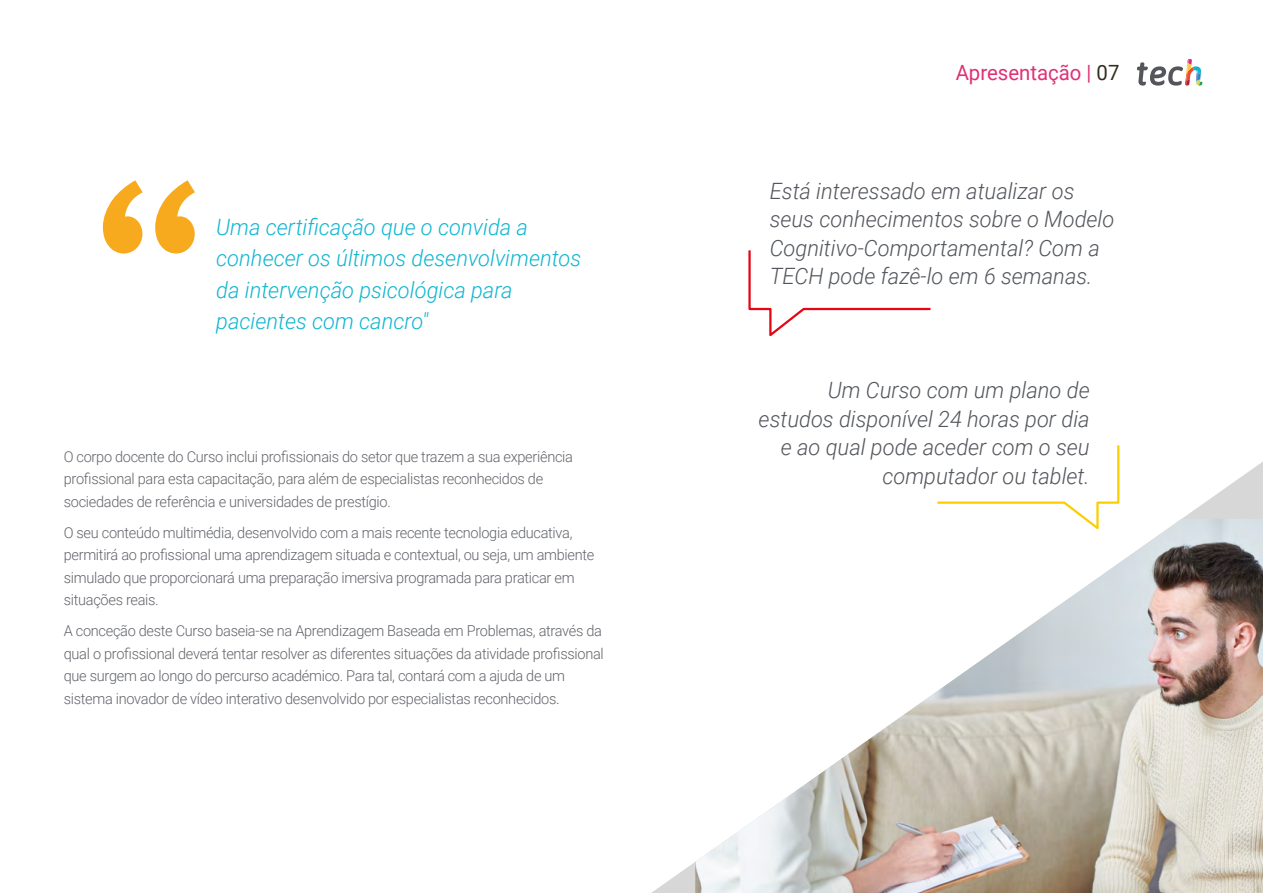
<style>
.page{position:relative;width:1263px;height:893px;background:#fff}
.page>*{position:absolute;margin:0;border:0;box-sizing:border-box;transform-origin:0 0}
.t1{font:italic 300 22.5px/28.5px "Roboto";color:#52555b}
.t2{font:italic 300 22.5px/31.5px "Roboto";color:#0fb6cf}
.t3{font:21px "Roboto";color:#df3174}
.t4{font:300 15px/22.5px "Roboto";letter-spacing:-.02em;color:#61646a}
.s1{color:#312e20}
</style>
<div class="page">
<svg style="left:651px;top:462px;width:612px;height:431px"></svg>
<img style="left:695px;top:519px;width:568px;height:374px">
<svg style="left:103px;top:180px;width:92px;height:74px"></svg>
<svg style="left:748px;top:250px;width:183px;height:87px"></svg>
<svg style="left:935px;top:445px;width:185px;height:88px"></svg>
<svg style="left:1137px;top:59px;width:65px;height:27px"></svg>
<h1 class="t2" style="left:216px;top:210px;width:367px">Uma certificação que o convida a conhecer os últimos desenvolvimentos da intervenção psicológica para pacientes com cancro"</h1>
<p class="t4" style="left:64px;top:445px;width:511px">O corpo docente do Curso inclui profissionais do setor que trazem a sua experiência profissional para esta capacitação, para além de especialistas reconhecidos de sociedades de referência e universidades de prestígio.</p>
<p class="t4" style="left:64px;top:521px;width:532px">O seu conteúdo multimédia, desenvolvido com a mais recente tecnologia educativa, permitirá ao profissional uma aprendizagem situada e contextual, ou seja, um ambiente simulado que proporcionará uma preparação imersiva programada para praticar em situações reais.</p>
<p class="t4" style="left:64px;top:619px;width:541px">A conceção deste Curso baseia-se na Aprendizagem Baseada em Problemas, através da qual o profissional deverá tentar resolver as diferentes situações da atividade profissional que surgem ao longo do percurso académico. Para tal, contará com a ajuda de um sistema inovador de vídeo interativo desenvolvido por especialistas reconhecidos.</p>
<h2 class="t3" style="left:956px;top:57px;width:165px">Apresentação | <span class="s1">07</span></h2>
<h1 class="t1" style="left:770px;top:176px;width:346px">Está interessado em atualizar os seus conhecimentos sobre o Modelo Cognitivo-Comportamental? Com a TECH pode fazê-lo em 6 semanas.</h1>
<h1 class="t1" style="left:759px;top:375px;width:333px;text-align:right">Um Curso com um plano de estudos disponível 24 horas por dia e ao qual pode aceder com o seu computador ou tablet.</h1>
</div>
